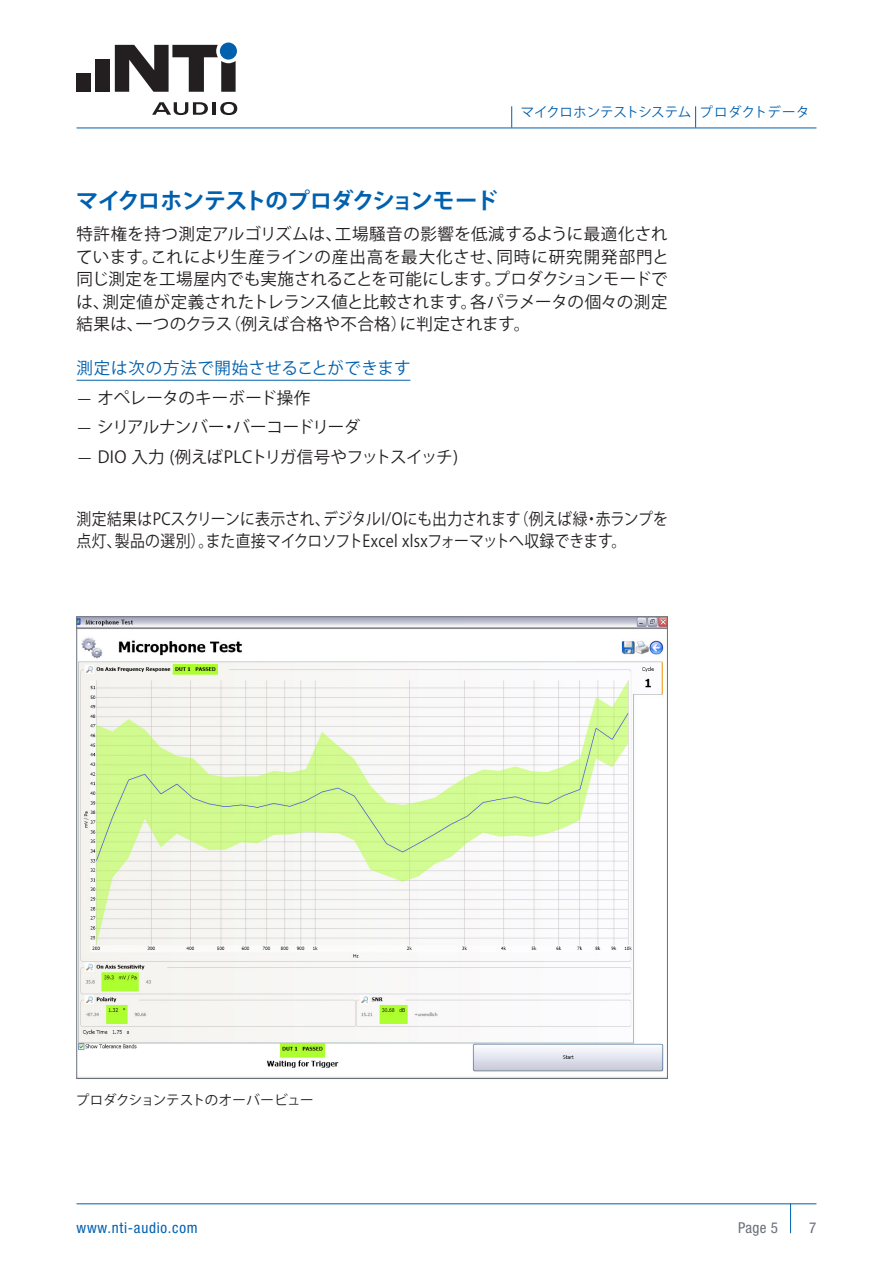
<style>
.page{position:relative;width:893px;height:1263px;background:#fff}
.page>*{position:absolute;margin:0;border:0;box-sizing:border-box;transform-origin:0 0}
.Headline_4_blau_CAPS{font:700 22.5px "Koz Go Pr 6 N";letter-spacing:-.05em;color:#0160ae}
.Text_35_Einzug{font:16.5px/22.5px "Koz Go Pr 6 N";letter-spacing:-.005em;color:#231f20;text-align:justify}
.Text_35_Einzug-2{font:16.5px/22.5px "Koz Go Pr 6 N";letter-spacing:-.005em;color:#231f20;scale:.9 1}
.Text_35_Einzug-3{font:16.5px "Koz Go Pr 6 N";letter-spacing:-.025em;color:#231f20}
.Headline_3_sub{font:16.5px "Koz Go Pr 6 N";letter-spacing:.02em;color:#0160ae}
.Text_35_Einzug-4{font:16.5px "Koz Go Pr 6 N";letter-spacing:-.045em;color:#231f20}
.t1{font:condensed 15px "Helvetica Neue";letter-spacing:.05em;color:#0160ae}
.t2{font:condensed 15px "Helvetica Neue";color:#676f77}
.t3{font:13.5px "Koz Go Pr 6 N";color:#0160ae}
.Bildtitel_schwarz{font:13.5px "Koz Go Pr 6 N";letter-spacing:-.02em;color:#231f20}
.s1{font-family:"Helvetica Neue";font-weight:300}
</style>
<div class="page">
<hr style="left:790px;top:1203px;width:1px;height:30px;background:#0160ae">
<svg style="left:695px;top:106px;width:1px;height:22px"></svg>
<svg style="left:511px;top:106px;width:1px;height:22px"></svg>
<hr style="left:77px;top:380px;width:333px;height:1px;background:#0160ae">
<img style="left:79px;top:619px;width:587px;height:458px">
<hr style="left:77px;top:1203px;width:739px;height:1px;background:#0160ae">
<hr style="left:77px;top:128px;width:739px;height:1px;background:#0160ae">
<div style="left:96px;top:59px;width:14px;height:33px;background:#231f20"></div>
<div style="left:77px;top:73px;width:14px;height:19px;background:#231f20"></div>
<svg style="left:152px;top:102px;width:56px;height:13px"></svg>
<hr style="left:212px;top:102px;width:4px;height:13px;background:#231f20">
<svg style="left:220px;top:102px;width:17px;height:13px"></svg>
<svg style="left:115px;top:45px;width:121px;height:47px"></svg>
<div style="left:220px;top:43px;width:17px;height:17px;background:#0160ae;border-radius:50%"></div>
<p class="t3" style="left:521px;top:105px;width:290px">マイクロホンテストシステム プロダクトデータ</p>
<p class="Headline_4_blau_CAPS" style="left:76px;top:189px;width:423px">マイクロホンテストのプロダクションモード</p>
<p class="Text_35_Einzug" style="left:76px;top:223px;width:594px">特許権を持つ測定アルゴリズムは、工場騒音の影響を低減するように最適化されています。これにより生産ラインの産出高を最大化させ、同時に研究開発部門と同じ測定を工場屋内でも実施されることを可能にします。プロダクションモードでは、測定値が定義されたトレランス値と比較されます。各パラメータの個々の測定結果は、一つのクラス（例えば合格や不合格）に判定されます。</p>
<p class="Headline_3_sub" style="left:77px;top:359px;width:335px">測定は次の方法で開始させることができます</p>
<p class="Text_35_Einzug" style="left:76px;top:387px;width:235px"><span class="s1">—</span> オペレータのキーボード操作</p>
<p class="Text_35_Einzug-4" style="left:76px;top:418px;width:286px"><span class="s1">—</span> シリアルナンバー・バーコードリーダ</p>
<p class="Text_35_Einzug-3" style="left:77px;top:447px;width:383px"><span class="s1">—</span> DIO 入力 (例えばPLCトリガ信号やフットスイッチ)</p>
<p class="Text_35_Einzug-2" style="left:77px;top:508px;width:659px">測定結果はPCスクリーンに表示され、デジタルI/Oにも出力されます（例えば緑・赤ランプを点灯、製品の選別）。また直接マイクロソフトExcel xlsxフォーマットへ収録できます。</p>
<p class="Bildtitel_schwarz" style="left:76px;top:1092px;width:239px">プロダクションテストのオーバービュー</p>
<p class="t1" style="left:77px;top:1219px;width:123px">www.nti-audio.com</p>
<p class="t2" style="left:738px;top:1219px;width:42px">Page 5</p>
<p class="t2" style="left:809px;top:1219px;width:9px">7</p>
</div>
